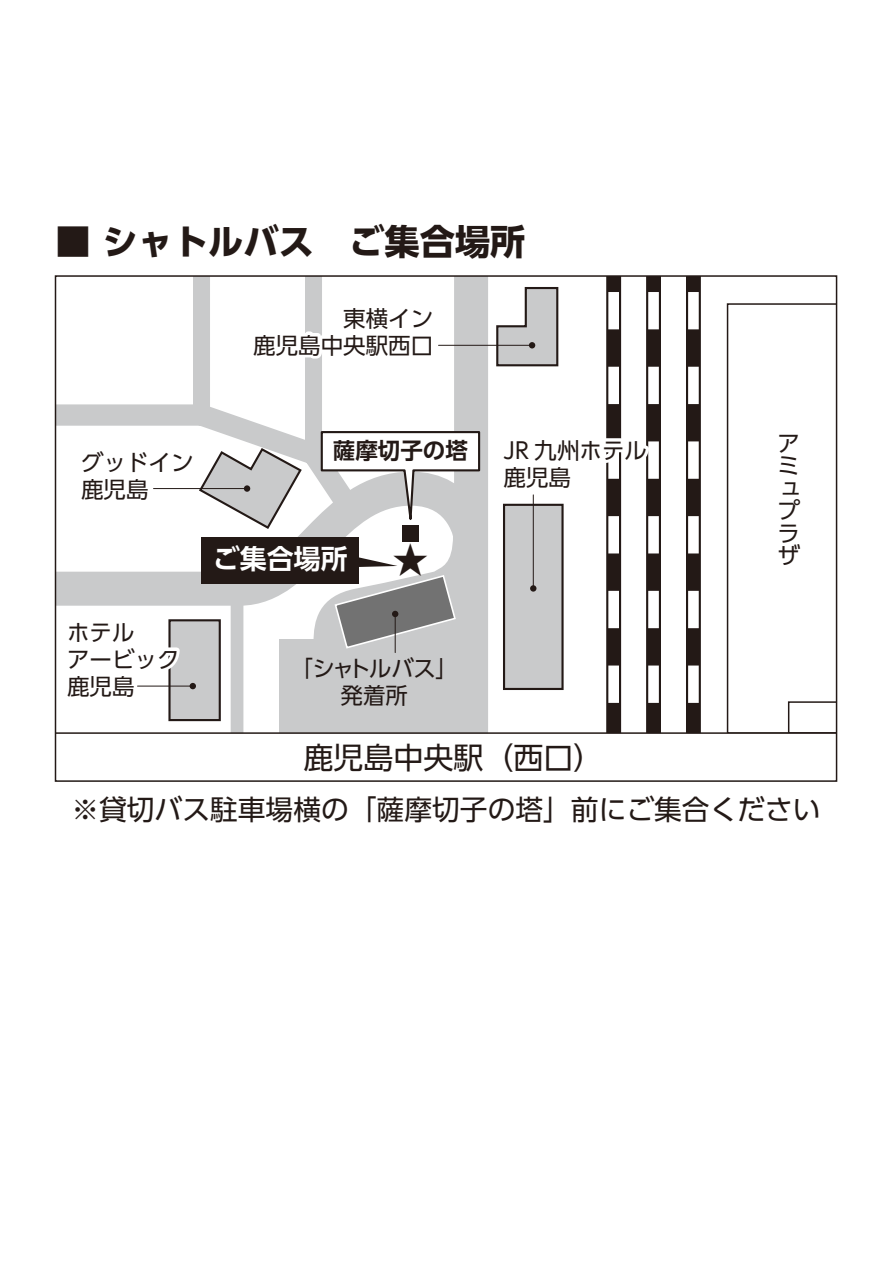
<style>
.page{position:relative;width:893px;height:1263px;background:#fff}
.page>*{position:absolute;margin:0;border:0;box-sizing:border-box;transform-origin:0 0}
.t1{font:700 35.25px "UD Shin Go Pro";color:#231916}
.t2{font:700 35.25px "UD Shin Go Pro De";color:#231916}
.t3{font:30px "UD Shin Go Pro";color:#231916}
.t4{font:27.75px "UD Shin Go Pro";color:#231916}
.t5{font:700 27px "UD Shin Go Pro De";color:#fff}
.t6{font:22.5px/27px "UD Shin Go Pro";color:#231916}
.t7{font:700 22.5px "UD Shin Go Pro De";color:#231916}
</style>
<div class="page">
<svg style="left:56px;top:275px;width:780px;height:506px"></svg>
<h1 class="t1" style="left:55px;top:213px;width:471px">■ シャトルバス　ご集合場所</h1>
<p class="t6" style="left:253px;top:304px;width:181px;text-align:right">東横イン<br>鹿児島中央駅西口</p>
<p class="t6" style="left:81px;top:448px;width:114px">グッドイン鹿児島</p>
<p class="t6" style="left:67px;top:618px;width:114px">ホテル<br>アービック鹿児島</p>
<p class="t7" style="left:333px;top:432px;width:136px">薩摩切子の塔</p>
<p class="t5" style="left:213px;top:537px;width:136px">ご集合場所</p>
<h1 class="t2" style="left:393px;top:531px;width:37px">★</h1>
<p class="t6" style="left:291px;top:655px;width:169px;line-height:26.2px;text-align:center">「シャトルバス」発着所</p>
<p class="t6" style="left:503px;top:436px;width:145px">JR 九州ホテル鹿児島</p>
<p class="t6" style="left:777px;top:431px;width:24px;line-height:22.5px">アミュプラザ</p>
<h2 class="t3" style="left:303px;top:733px;width:302px">鹿児島中央駅（西口）</h2>
<p class="t4" style="left:71px;top:787px;width:751px">※貸切バス駐車場横の「薩摩切子の塔」前にご集合ください</p>
</div>
